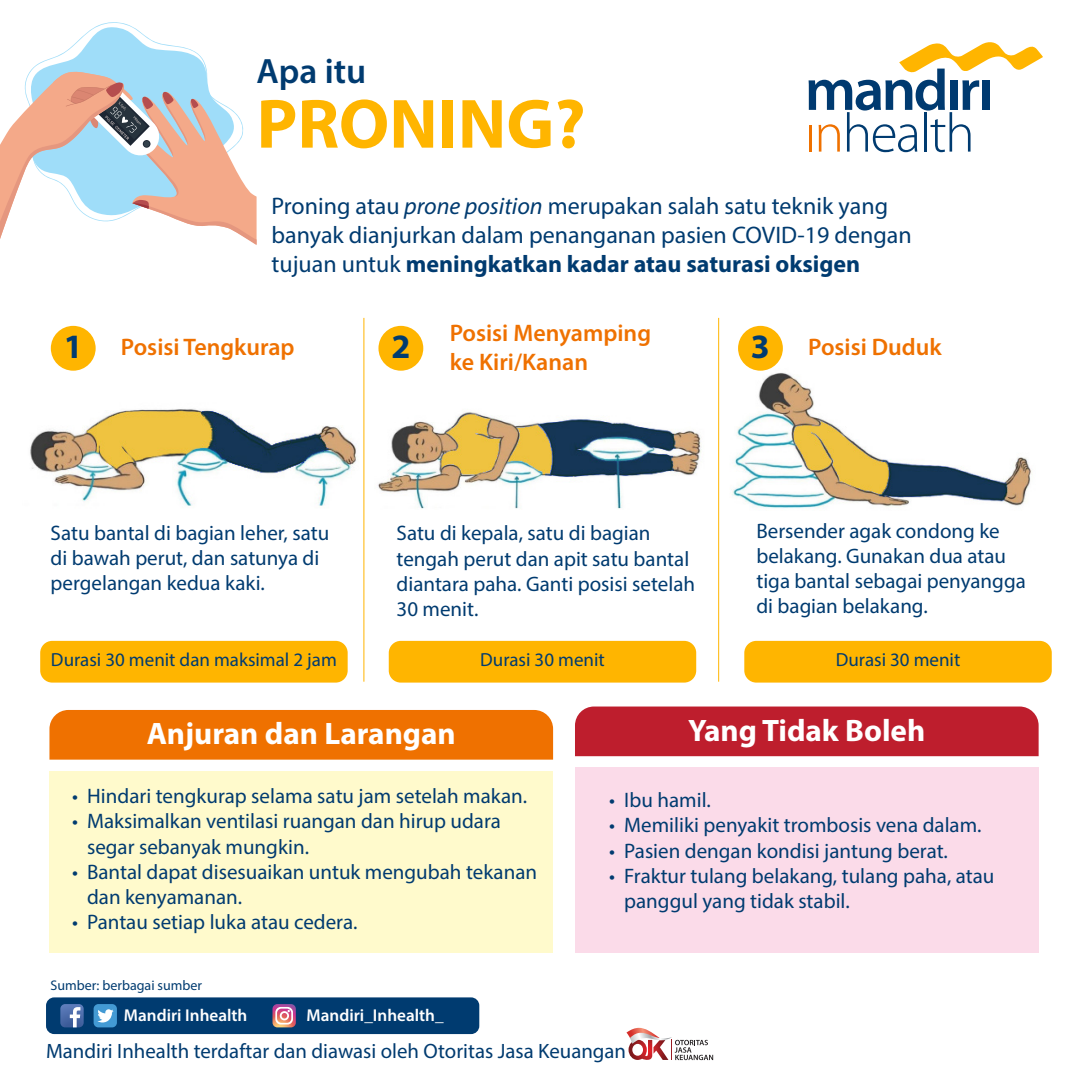
<style>
.page{position:relative;width:1080px;height:1080px;background:#fff}
.page>*{position:absolute;margin:0;border:0;box-sizing:border-box;transform-origin:0 0}
.t1{font:700 70.3px "Myriad Pro";color:#ffb500}
.t2{font:600 35.3px "Myriad Pro";color:#003b70}
.t3{font:700 34.3px "Myriad Pro";color:#003b70}
.t4{font:700 31.1px "Myriad Pro";color:#fff}
.t5{font:24px/28.8px "Myriad Pro";color:#003b70}
.t6{font:600 24px/28.8px "Myriad Pro";color:#ef7100}
.t7{font:21px/25.2px "Myriad Pro";color:#003b70}
.t8{font:20.8px "Myriad Pro";color:#003b70}
.t9{font:19px "Myriad Pro";color:#003b70}
.t10{font:600 17.2px "Myriad Pro";color:#fff}
.t11{font:14px "Myriad Pro";color:#003b70}
.s1{font-style:italic}
.s2{font-weight:700}
</style>
<div class="page">
<div style="left:575px;top:767px;width:464px;height:186px;background:#fbdbe9"></div>
<div style="left:575px;top:707px;width:464px;height:49px;background:#be1e2d"></div>
<div style="left:49px;top:771px;width:504px;height:182px;background:#fffacc"></div>
<div style="left:49px;top:710px;width:504px;height:50px;background:#ef7100"></div>
<div style="left:40px;top:641px;width:308px;height:42px;background:#ffb500;border-radius:12px"></div>
<img style="left:378px;top:411px;width:323px;height:98px">
<img style="left:30px;top:395px;width:335px;height:120px">
<img style="left:732px;top:363px;width:300px;height:145px">
<hr style="left:363px;top:318px;width:1px;height:364px;background:#ffb500">
<hr style="left:718px;top:318px;width:1px;height:364px;background:#ffb500">
<svg style="left:0;top:22px;width:257px;height:223px"></svg>
<div style="left:51px;top:326px;width:45px;height:45px;background:#ffb500;border-radius:50%"></div>
<div style="left:378px;top:326px;width:45px;height:45px;background:#ffb500;border-radius:50%"></div>
<div style="left:738px;top:326px;width:45px;height:45px;background:#ffb500;border-radius:50%"></div>
<div style="left:389px;top:641px;width:307px;height:42px;background:#ffb500;border-radius:12px"></div>
<div style="left:744px;top:641px;width:308px;height:42px;background:#ffb500;border-radius:12px"></div>
<svg style="left:809px;top:42px;width:234px;height:110px"></svg>
<div style="left:46px;top:997px;width:433px;height:37px;background:#003b70;border-radius:8px"></div>
<svg style="left:273px;top:1004px;width:23px;height:23px"></svg>
<svg style="left:60px;top:1004px;width:24px;height:23px"></svg>
<div style="left:94px;top:1004px;width:23px;height:23px;background:#439ad4;border-radius:5px"></div>
<svg style="left:97px;top:1009px;width:17px;height:14px"></svg>
<svg style="left:626px;top:1028px;width:87px;height:33px"></svg>
<h2 class="t2" style="left:257px;top:49px;width:111px">Apa itu</h2>
<h1 class="t1" style="left:257px;top:78px;width:331px">PRONING?</h1>
<p class="t5" style="left:272px;top:192px;width:642px">Proning atau <span class="s1">prone position</span> merupakan salah satu teknik yang banyak dianjurkan dalam penanganan pasien COVID-19 dengan tujuan untuk <span class="s2">meningkatkan kadar atau saturasi oksigen</span></p>
<p class="t6" style="left:450px;top:318px;width:203px">Posisi Menyamping ke Kiri/Kanan</p>
<h3 class="t3" style="left:64px;top:324px;width:21px">1</h3>
<h3 class="t3" style="left:391px;top:324px;width:21px">2</h3>
<h3 class="t3" style="left:751px;top:324px;width:21px">3</h3>
<p class="t6" style="left:121px;top:332px;width:175px">Posisi Tengkurap</p>
<p class="t6" style="left:808px;top:332px;width:135px">Posisi Duduk</p>
<p class="t7" style="left:51px;top:520px;width:280px">Satu bantal di bagian leher, satu di bawah perut, dan satunya di pergelangan kedua kaki.</p>
<p class="t7" style="left:756px;top:518px;width:271px">Bersender agak condong ke belakang. Gunakan dua atau tiga bantal sebagai penyangga di bagian belakang.</p>
<p class="t7" style="left:397px;top:520px;width:300px">Satu di kepala, satu di bagian tengah perut dan apit satu bantal diantara paha. Ganti posisi setelah<br>30 menit.</p>
<p class="t9" style="left:51px;top:648px;width:287px">Durasi 30 menit dan maksimal 2 jam</p>
<p class="t9" style="left:480px;top:648px;width:126px">Durasi 30 menit</p>
<p class="t9" style="left:836px;top:648px;width:126px">Durasi 30 menit</p>
<h3 class="t4" style="left:147px;top:713px;width:311px">Anjuran dan Larangan</h3>
<h3 class="t4" style="left:688px;top:710px;width:239px">Yang Tidak Boleh</h3>
<p class="t7" style="left:72px;top:783px;width:457px">• Hindari tengkurap selama satu jam setelah makan.</p>
<p class="t7" style="left:87px;top:808px;width:415px;text-indent:-15px">• Maksimalkan ventilasi ruangan dan hirup udara segar sebanyak mungkin.</p>
<p class="t7" style="left:87px;top:859px;width:452px;text-indent:-15px">• Bantal dapat disesuaikan untuk mengubah tekanan dan kenyamanan.</p>
<p class="t7" style="left:72px;top:909px;width:287px">• Pantau setiap luka atau cedera.</p>
<p class="t11" style="left:51px;top:976px;width:153px">Sumber: berbagai sumber</p>
<p class="t7" style="left:609px;top:787px;width:103px">• Ibu hamil.</p>
<p class="t7" style="left:609px;top:812px;width:374px">• Memiliki penyakit trombosis vena dalam.</p>
<p class="t7" style="left:609px;top:838px;width:340px">• Pasien dengan kondisi jantung berat.</p>
<p class="t7" style="left:624px;top:863px;width:372px;text-indent:-15px">• Fraktur tulang belakang, tulang paha, atau panggul yang tidak stabil.</p>
<p class="t10" style="left:124px;top:1004px;width:125px">Mandiri Inhealth</p>
<p class="t10" style="left:307px;top:1004px;width:138px">Mandiri_Inhealth_</p>
<p class="t8" style="left:46px;top:1038px;width:582px">Mandiri Inhealth terdaftar dan diawasi oleh Otoritas Jasa Keuangan</p>
</div>
